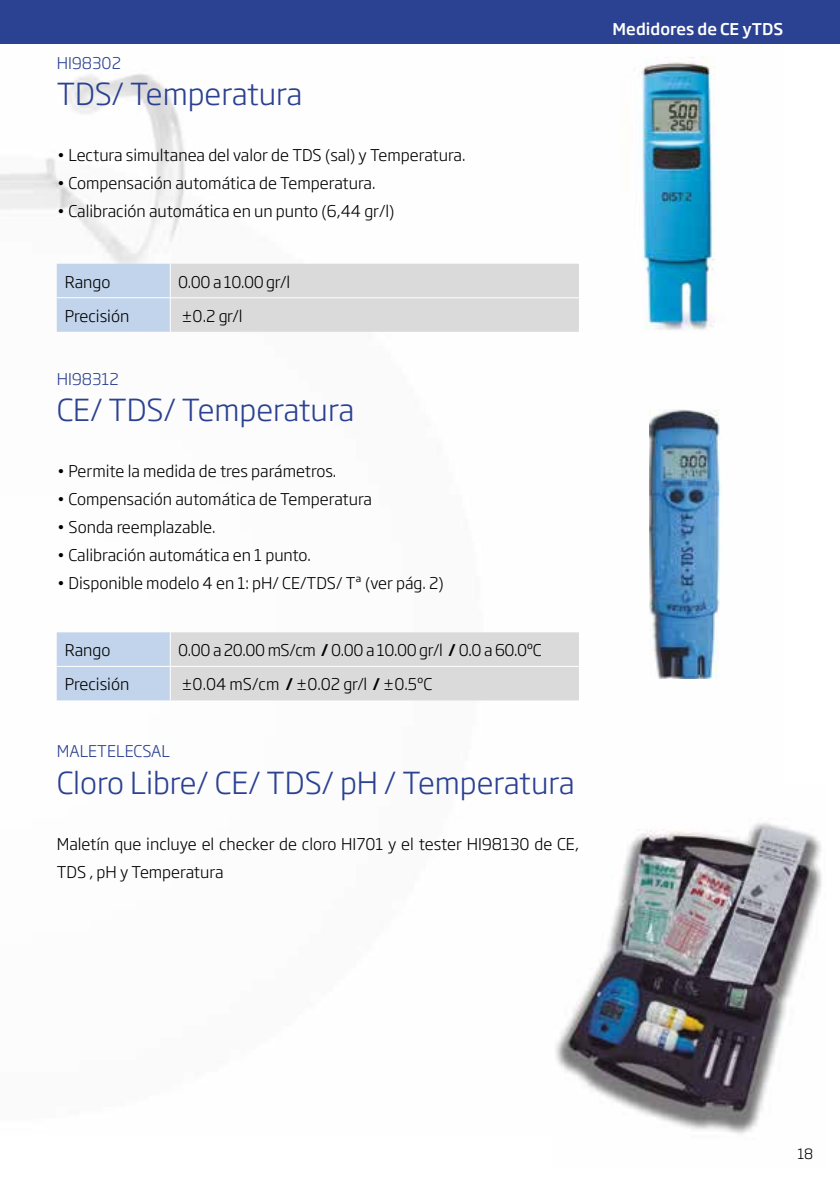
<style>
.page{position:relative;width:840px;height:1191px;background:#fff}
.page>*{position:absolute;margin:0;border:0;box-sizing:border-box;transform-origin:0 0}
.t1{font:300 30px "Soho Gothic Pro";color:#2b4191}
.t2{font:300 16px/28px "Soho Gothic Pro";color:#000}
.t3{font:300 16px "Soho Gothic Pro";letter-spacing:-.025em;color:#000}
.t4{font:300 16px "Soho Gothic Pro";color:#2b4191}
.t5{font:500 16px "Soho Gothic Pro";color:#fff}
.t6{font:300 14px "Soho Gothic Pro";color:#000}
.s1{font-weight:500}
</style>
<div class="page">
<img style="left:0;top:74px;width:719px;height:627px">
<img style="left:555px;top:822px;width:267px;height:312px">
<div style="left:0;top:0;width:839px;height:44px;background:#2b4191"></div>
<svg style="left:57px;top:264px;width:521px;height:68px;background:#d4d8de"></svg>
<hr style="left:170px;top:264px;width:1px;height:33px;background:#fff">
<hr style="left:57px;top:297px;width:113px;height:1px;background:#fff">
<hr style="left:170px;top:297px;width:408px;height:1px;background:#fff">
<hr style="left:170px;top:298px;width:1px;height:34px;background:#fff">
<svg style="left:57px;top:632px;width:521px;height:68px;background:#d4d8de"></svg>
<hr style="left:170px;top:632px;width:1px;height:34px;background:#fff">
<hr style="left:57px;top:666px;width:113px;height:1px;background:#fff">
<hr style="left:170px;top:666px;width:408px;height:1px;background:#fff">
<hr style="left:170px;top:666px;width:1px;height:34px;background:#fff">
<img style="left:649px;top:410px;width:72px;height:268px">
<img style="left:621px;top:57px;width:98px;height:278px">
<p class="t4" style="left:57px;top:51px;width:66px">HI98302</p>
<h1 class="t1" style="left:57px;top:71px;width:247px">TDS/ Temperatura</h1>
<p class="t2" style="left:57px;top:140px;width:410px">• Lectura simultanea del valor de TDS (sal) y Temperatura.</p>
<p class="t2" style="left:57px;top:168px;width:320px">• Compensación automática de Temperatura.</p>
<p class="t2" style="left:57px;top:196px;width:339px">• Calibración automática en un punto (6,44 gr/l)</p>
<p class="t2" style="left:65px;top:267px;width:47px">Rango</p>
<p class="t2" style="left:178px;top:267px;width:113px">0.00 a 10.00 gr/l</p>
<p class="t2" style="left:65px;top:301px;width:66px">Precisión</p>
<p class="t2" style="left:181px;top:301px;width:62px">±0.2 gr/l</p>
<p class="t4" style="left:57px;top:367px;width:64px">HI98312</p>
<h1 class="t1" style="left:57px;top:387px;width:299px">CE/ TDS/ Temperatura</h1>
<p class="t2" style="left:57px;top:456px;width:281px">• Permite la medida de tres parámetros.</p>
<p class="t2" style="left:57px;top:484px;width:317px">• Compensación automática de Temperatura</p>
<p class="t2" style="left:57px;top:512px;width:160px">• Sonda reemplazable.</p>
<p class="t2" style="left:57px;top:540px;width:256px">• Calibración automática en 1 punto.</p>
<p class="t2" style="left:57px;top:568px;width:388px">• Disponible modelo 4 en 1: pH/ CE/TDS/ Tª (ver pág. 2)</p>
<p class="t2" style="left:65px;top:635px;width:47px">Rango</p>
<p class="t3" style="left:178px;top:638px;width:365px">0.00 a 20.00 mS/cm <span class="s1">/</span> 0.00 a 10.00 gr/l <span class="s1">/</span> 0.0 a 60.0ºC</p>
<p class="t2" style="left:65px;top:669px;width:66px">Precisión</p>
<p class="t2" style="left:181px;top:669px;width:252px">±0.04 mS/cm <span class="s1">/</span> ±0.02 gr/l <span class="s1">/</span> ±0.5ºC</p>
<p class="t4" style="left:57px;top:739px;width:115px">MALETELECSAL</p>
<h1 class="t1" style="left:57px;top:759px;width:519px">Cloro Libre/ CE/ TDS/ pH / Temperatura</h1>
<p class="t2" style="left:57px;top:828px;width:523px">Maletín que incluye el checker de cloro HI701 y el tester HI98130 de CE,<br>TDS , pH y Temperatura</p>
<p class="t5" style="left:612px;top:17px;width:172px">Medidores de CE yTDS</p>
<p class="t6" style="left:797px;top:1143px;width:17px">18</p>
</div>
